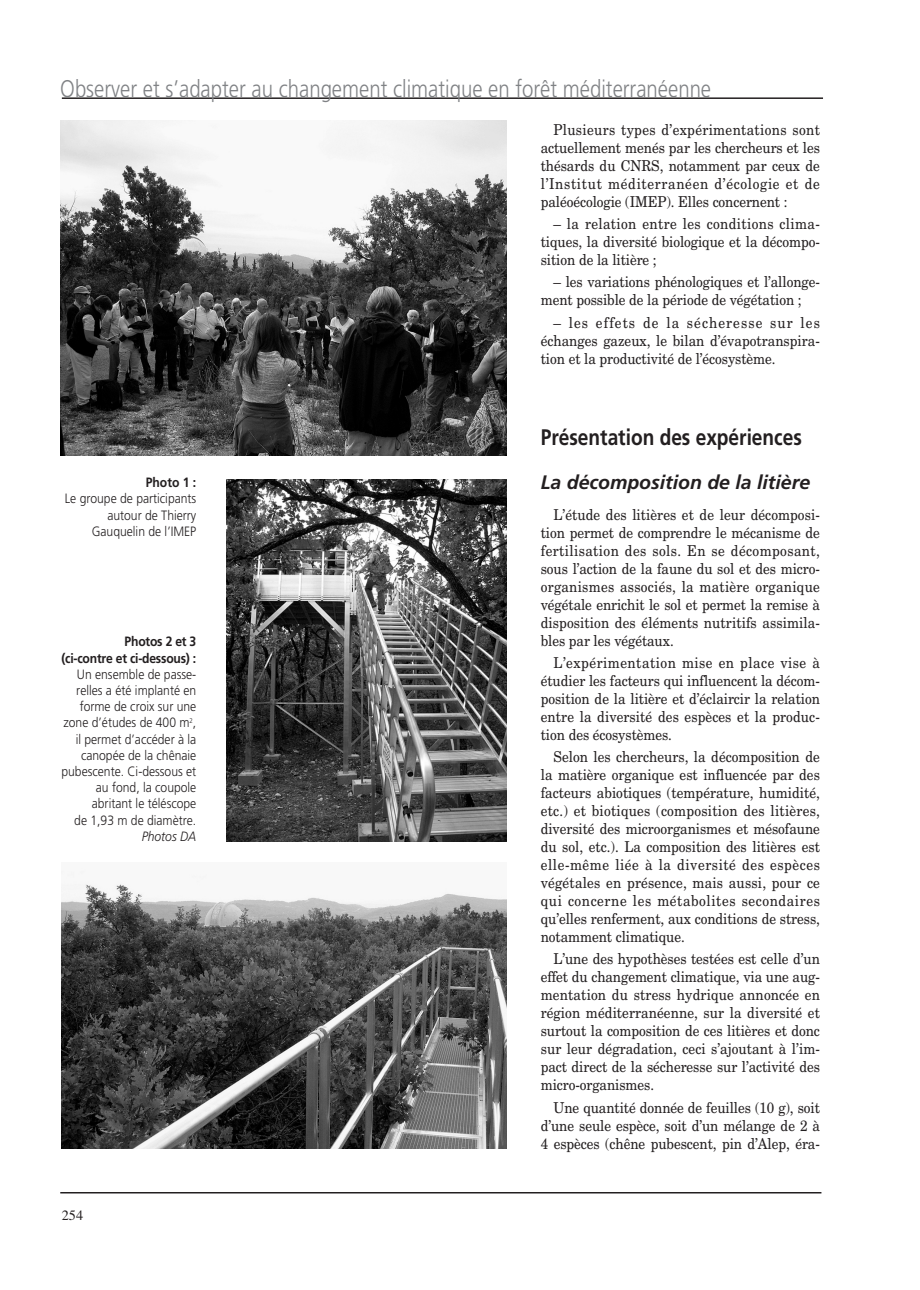
<style>
.page{position:relative;width:920px;height:1290px;background:#fff}
.page>*{position:absolute;margin:0;border:0;box-sizing:border-box;transform-origin:0 0}
.t1{font:300 24px "Frutiger";color:#808285;scale:.85 1}
.t2{font:700 22.5px "Frutiger";color:#231f20;scale:.85 1}
.t3{font:italic 700 19.5px "Frutiger";color:#231f20}
.t4{font:15px/18px "New Century Schlbk";letter-spacing:-.005em;color:#231f20;text-align:justify;scale:.9 1}
.t5{font:14.25px "Times";color:#231f20}
.t6{font:300 13.5px/16.2px "Frutiger";color:#231f20;text-align:right;scale:.9 1}
.t7{font:700 13.5px/16.2px "Frutiger";letter-spacing:-.015em;color:#231f20;text-align:right;scale:.9 1}
.t8{font:italic 300 13.5px "Frutiger";color:#231f20;scale:.9 1}
</style>
<div class="page">
<hr style="left:60px;top:1192px;width:761px;height:1px;background:#231f20">
<hr style="left:62px;top:97px;width:761px;height:2px;background:#231f20">
<img style="left:60px;top:120px;width:447px;height:335px">
<img style="left:62px;top:884px;width:445px;height:264px">
<img style="left:226px;top:479px;width:281px;height:363px">
<h1 class="t1" style="left:60px;top:75px;width:767px">Observer et s’adapter au changement climatique en forêt méditerranéenne</h1>
<p class="t4" style="left:541px;top:120px;width:312px;text-indent:13px">Plusieurs types d’expérimentations sont actuellement menés par les chercheurs et les thésards du CNRS, notamment par ceux de l’Institut méditerranéen d’écologie et de paléoécologie (IMEP). Elles concernent :</p>
<p class="t4" style="left:541px;top:215px;width:312px;text-indent:13px">– la relation entre les conditions clima&shy;tiques, la diversité biologique et la décompo&shy;sition de la litière ;</p>
<p class="t4" style="left:541px;top:273px;width:312px;text-indent:13px">– les variations phénologiques et l’allonge&shy;ment possible de la période de végétation ;</p>
<p class="t4" style="left:541px;top:313px;width:312px;text-indent:13px">– les effets de la sécheresse sur les échanges gazeux, le bilan d’évapotranspira&shy;tion et la productivité de l’écosystème.</p>
<p class="t7" style="left:146px;top:474px;width:58px">Photo 1 :</p>
<p class="t6" style="left:65px;top:490px;width:148px">Le groupe de participants autour de Thierry<br>Gauquelin de l’IMEP</p>
<p class="t7" style="left:61px;top:633px;width:151px">Photos 2 et 3<br>(ci-contre et ci-dessous) :</p>
<p class="t6" style="left:61px;top:666px;width:151px">Un ensemble de passe&shy;relles a été implanté en forme de croix sur une zone d’études de 400 m<sup>2</sup>, il permet d’accéder à la canopée de la chênaie pubescente. Ci-dessous et au fond, la coupole abritant le téléscope<br>de 1,93 m de diamètre.</p>
<p class="t8" style="left:142px;top:828px;width:62px">Photos DA</p>
<p class="t5" style="left:62px;top:1202px;width:23px">254</p>
<h2 class="t2" style="left:541px;top:424px;width:309px">Présentation des expériences</h2>
<h3 class="t3" style="left:541px;top:470px;width:271px">La décomposition de la litière</h3>
<p class="t4" style="left:541px;top:505px;width:312px;text-indent:13px">L’étude des litières et de leur décomposi&shy;tion permet de comprendre le mécanisme de fertilisation des sols. En se décomposant, sous l’action de la faune du sol et des micro&shy;organismes associés, la matière organique végétale enrichit le sol et permet la remise à disposition des éléments nutritifs assimila&shy;bles par les végétaux.</p>
<p class="t4" style="left:541px;top:653px;width:312px;text-indent:13px">L’expérimentation mise en place vise à étudier les facteurs qui influencent la décom&shy;position de la litière et d’éclaircir la relation entre la diversité des espèces et la produc&shy;tion des écosystèmes.</p>
<p class="t4" style="left:541px;top:747px;width:312px;text-indent:13px">Selon les chercheurs, la décomposition de la matière organique est influencée par des facteurs abiotiques (température, humidité, etc.) et biotiques (composition des litières, diversité des microorganismes et mésofaune du sol, etc.). La composition des litières est elle-même liée à la diversité des espèces végétales en présence, mais aussi, pour ce qui concerne les métabolites secondaires qu’elles renferment, aux conditions de stress, notamment climatique.</p>
<p class="t4" style="left:541px;top:950px;width:312px;text-indent:13px">L’une des hypothèses testées est celle d’un effet du changement climatique, via une aug&shy;mentation du stress hydrique annoncée en région méditerranéenne, sur la diversité et surtout la composition de ces litières et donc sur leur dégradation, ceci s’ajoutant à l’im&shy;pact direct de la sécheresse sur l’activité des micro-organismes.</p>
<p class="t4" style="left:541px;top:1098px;width:312px;text-indent:13px">Une quantité donnée de feuilles (10 g), soit d’une seule espèce, soit d’un mélange de 2 à 4 espèces (chêne pubescent, pin d’Alep, éra-</p>
</div>
